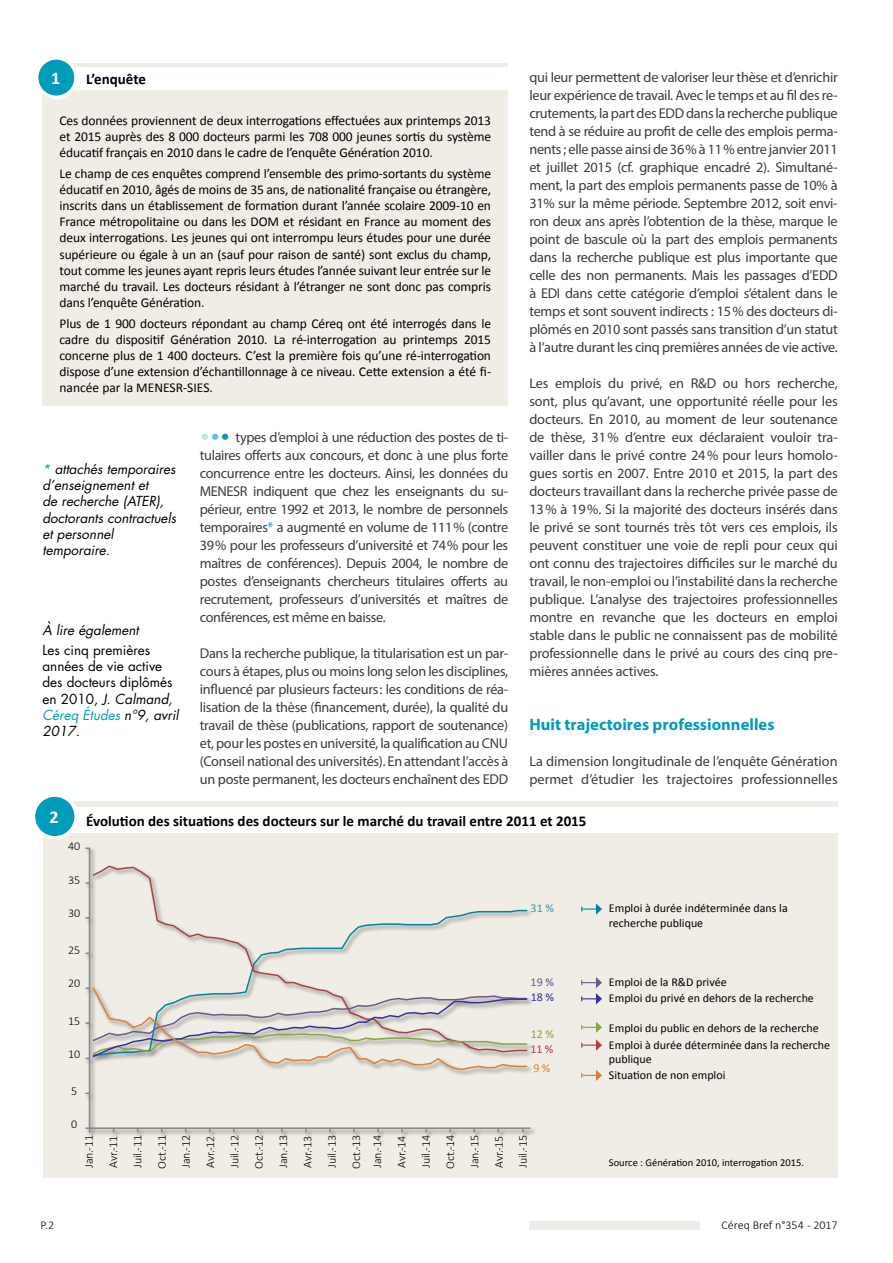
<style>
.page{position:relative;width:893px;height:1263px;background:#fff}
.page>*{position:absolute;margin:0;border:0;box-sizing:border-box;transform-origin:0 0}
.t1{font:700 18px "Calibri";color:#fff}
.t2{font:700 16.5px "Myriad Pro";color:#009cb9}
.t3{font:300 16.5px "Futura";color:#bee3ec}
.t4{font:700 15px "Calibri";color:#000}
.t5{font:14.25px/18px "Myriad Pro";letter-spacing:-.02em;color:#3c3c3b;text-align:justify}
.t6{font:14.25px/18px "Myriad Pro";color:#3c3c3b}
.t7{font:13.5px/16.2px "Calibri";letter-spacing:-.01em;color:#000;text-align:justify}
.t8{font:italic 13.5px/16.2px "Futura";color:#000}
.t9{font:13.5px/16.2px "Futura";color:#000}
.t10{font:12px/16.5px "Calibri";color:#000}
.t11{font:300 12px/24.3px "Calibri";letter-spacing:-.01em;color:#000;text-align:justify}
.t12{font:12px "Calibri";color:#a94340}
.t13{font:12px "Calibri";color:#88a54a}
.t14{font:12px "Calibri";color:#6f568f}
.t15{font:12px "Calibri";color:#339}
.t16{font:12px "Calibri";color:#3b96af}
.t17{font:12px "Calibri";color:#da8139}
.t18{font:10.5px "Calibri";color:#000}
.s1{color:#009cb9}
.s2{font-style:italic}
.s3{font-style:italic;color:#009cb9}
.s4{color:#00a5c1}
.s5{color:#61c3d7}
</style>
<div class="page">
<div style="left:529px;top:1221px;width:170px;height:8px;background:#f0ede6"></div>
<div style="left:43px;top:63px;width:465px;height:343px;background:#f0ede6"></div>
<div style="left:47px;top:67px;width:461px;height:23px;background:#fff"></div>
<div style="left:37px;top:58px;width:39px;height:39px;background:#009cb9;border-radius:50%"></div>
<div style="left:35px;top:56px;width:43px;height:43px;border:3px solid #fff;border-radius:50%"></div>
<div style="left:43px;top:802px;width:794px;height:376px;background:#f0ede6"></div>
<div style="left:49px;top:807px;width:794px;height:25px;background:#fff"></div>
<div style="left:34px;top:795px;width:42px;height:43px;background:#009cb9;border-radius:50%"></div>
<div style="left:32px;top:793px;width:46px;height:46px;border:3px solid #fff;border-radius:50%"></div>
<svg style="left:581px;top:903px;width:21px;height:12px"></svg>
<svg style="left:581px;top:977px;width:21px;height:27px"></svg>
<div style="left:85px;top:847px;width:453px;height:292px;background:#000;opacity:.55"></div>
<hr style="left:89px;top:848px;width:1px;height:280px;background:#868686">
<hr style="left:90px;top:1127px;width:440px;height:2px;background:#868686">
<svg style="left:85px;top:1127px;width:5px;height:5px"></svg>
<svg style="left:91px;top:864px;width:437px;height:122px"></svg>
<svg style="left:85px;top:986px;width:443px;height:85px"></svg>
<svg style="left:581px;top:1022px;width:21px;height:11px"></svg>
<svg style="left:581px;top:1039px;width:21px;height:12px"></svg>
<svg style="left:581px;top:1070px;width:21px;height:11px"></svg>
<p class="t1" style="left:51px;top:67px;width:11px">1</p>
<p class="t4" style="left:86px;top:69px;width:61px">L’enquête</p>
<p class="t7" style="left:60px;top:112px;width:433px">Ces données proviennent de deux interrogations effectuées aux printemps 2013 et 2015 auprès des 8 000 docteurs parmi les 708 000 jeunes sortis du système éducatif français en 2010 dans le cadre de l’enquête Génération 2010.</p>
<p class="t7" style="left:60px;top:165px;width:433px">Le champ de ces enquêtes comprend l’ensemble des primo-sortants du système éducatif en 2010, âgés de moins de 35 ans, de nationalité française ou étrangère, inscrits dans un établissement de formation durant l’année scolaire 2009-10 en France métropolitaine ou dans les DOM et résidant en France au moment des deux interrogations. Les jeunes qui ont interrompu leurs études pour une durée supérieure ou égale à un an (sauf pour raison de santé) sont exclus du champ, tout comme les jeunes ayant repris leurs études l’année suivant leur entrée sur le marché du travail. Les docteurs résidant à l’étranger ne sont donc pas compris dans l’enquête Génération.</p>
<p class="t7" style="left:60px;top:315px;width:433px">Plus de 1 900 docteurs répondant au champ Céreq ont été interrogés dans le cadre du dispositif Génération 2010. La ré-interrogation au printemps 2015 concerne plus de 1 400 docteurs. C’est la première fois qu’une ré-interrogation dispose d’une extension d’échantillonnage à ce niveau. Cette extension a été fi&shy;nancée par la MENESR-SIES.</p>
<p class="t8" style="left:43px;top:461px;width:135px"><span class="s1">*</span> attachés temporaires d’enseignement et<br>de recherche (ATER), doctorants contractuels et personnel temporaire.</p>
<p class="t8" style="left:43px;top:621px;width:98px">À lire également</p>
<p class="t9" style="left:43px;top:642px;width:138px">Les cinq premières années de vie active des docteurs diplômés en 2010<span class="s2">, J. Calmand,<br></span><span class="s3">Céreq Études</span> <span class="s2">n°9, avril<br>2017.</span></p>
<p class="t5" style="left:200px;top:428px;width:310px;text-indent:36px">types d’emploi à une réduction des postes de ti&shy;tulaires offerts aux concours, et donc à une plus forte concurrence entre les docteurs. Ainsi, les données du MENESR indiquent que chez les enseignants du su&shy;périeur, entre 1992 et 2013, le nombre de personnels temporaires<span class="s4">*</span> a augmenté en volume de 111% (contre 39% pour les professeurs d’université et 74% pour les maîtres de conférences). Depuis 2004, le nombre de postes d’enseignants chercheurs titulaires offerts au recrutement, professeurs d’universités et maîtres de conférences, est même en baisse.</p>
<p class="t5" style="left:200px;top:644px;width:310px">Dans la recherche publique, la titularisation est un par&shy;cours à étapes, plus ou moins long selon les disciplines, influencé par plusieurs facteurs: les conditions de réa&shy;lisation de la thèse (financement, durée), la qualité du travail de thèse (publications, rapport de soutenance) et, pour les postes en université, la qualification au CNU (Conseil national des universités). En attendant l’accès à un poste permanent, les docteurs enchaînent des EDD</p>
<p class="t3" style="left:200px;top:427px;width:32px">•<span class="s5">•</span><span class="s1">•</span></p>
<p class="t5" style="left:529px;top:68px;width:310px">qui leur permettent de valoriser leur thèse et d’enrichir leur expérience de travail. Avec le temps et au fil des re&shy;crutements, la part des EDD dans la recherche publique tend à se réduire au profit de celle des emplois perma&shy;nents ; elle passe ainsi de 36% à 11% entre janvier 2011 et juillet 2015 (cf. graphique encadré 2). Simultané&shy;ment, la part des emplois permanents passe de 10% à 31% sur la même période. Septembre 2012, soit envi&shy;ron deux ans après l’obtention de la thèse, marque le point de bascule où la part des emplois permanents dans la recherche publique est plus importante que celle des non permanents. Mais les passages d’EDD à EDI dans cette catégorie d’emploi s’étalent dans le temps et sont souvent indirects : 15% des docteurs di&shy;plômés en 2010 sont passés sans transition d’un statut à l’autre durant les cinq premières années de vie active.</p>
<p class="t5" style="left:529px;top:374px;width:310px">Les emplois du privé, en R&amp;D ou hors recherche, sont, plus qu’avant, une opportunité réelle pour les docteurs. En 2010, au moment de leur soutenance de thèse, 31% d’entre eux déclaraient vouloir tra&shy;vailler dans le privé contre 24% pour leurs homolo&shy;gues sortis en 2007. Entre 2010 et 2015, la part des docteurs travaillant dans la recherche privée passe de 13% à 19%. Si la majorité des docteurs insérés dans le privé se sont tournés très tôt vers ces emplois, ils peuvent constituer une voie de repli pour ceux qui ont connu des trajectoires difficiles sur le marché du travail, le non-emploi ou l’instabilité dans la recherche publique. L’analyse des trajectoires professionnelles montre en revanche que les docteurs en emploi stable dans le public ne connaissent pas de mobilité professionnelle dans le privé au cours des cinq pre&shy;mières années actives.</p>
<p class="t2" style="left:529px;top:713px;width:247px">Huit trajectoires professionnelles</p>
<p class="t6" style="left:529px;top:752px;width:310px">La dimension longitudinale de l’enquête Génération permet d’étudier les trajectoires professionnelles</p>
<p class="t1" style="left:49px;top:806px;width:11px">2</p>
<p class="t4" style="left:86px;top:811px;width:502px">Évolution des situations des docteurs sur le marché du travail entre 2011 et 2015</p>
<p class="t11" style="left:68px;top:833px;width:14px">40</p>
<p class="t11" style="left:68px;top:868px;width:14px">35</p>
<p class="t11" style="left:68px;top:901px;width:14px">30</p>
<p class="t11" style="left:68px;top:938px;width:14px">25</p>
<p class="t11" style="left:68px;top:971px;width:14px">20</p>
<p class="t11" style="left:68px;top:1008px;width:14px">15</p>
<p class="t11" style="left:68px;top:1041px;width:14px">10</p>
<p class="t11" style="left:71px;top:1078px;width:8px">5</p>
<p class="t11" style="left:71px;top:1111px;width:8px">0</p>
<p class="t16" style="left:531px;top:901px;width:25px">31 %</p>
<p class="t14" style="left:531px;top:974px;width:25px">19 %</p>
<p class="t15" style="left:531px;top:989px;width:25px">18 %</p>
<p class="t13" style="left:531px;top:1026px;width:25px">12 %</p>
<p class="t12" style="left:530px;top:1041px;width:25px">11 %</p>
<p class="t17" style="left:533px;top:1060px;width:19px">9 %</p>
<p class="t11" style="left:77px;top:1169px;width:36px;rotate:-90deg">Jan.-11<br>Avr.-11<br>Juil.-11<br>Oct.-11<br>Jan.-12<br>Avr.-12<br>Juil.-12<br>Oct.-12<br>Jan.-13<br>Avr.-13<br>Juil.-13<br>Oct.-13</p>
<p class="t11" style="left:365px;top:1169px;width:36px;rotate:-90deg">Jan.-14<br>Avr.-14<br>Juil.-14<br>Oct.-14<br>Jan.-15<br>Avr.-15<br>Juil.-15</p>
<p class="t10" style="left:609px;top:901px;width:180px;line-height:14.4px">Emploi à durée indéterminée dans la recherche publique</p>
<p class="t10" style="left:609px;top:974px;width:207px">Emploi de la R&amp;D privée<br>Emploi du privé en dehors de la recherche</p>
<p class="t10" style="left:609px;top:1019px;width:223px;line-height:17.7px">Emploi du public en dehors de la recherche<br>Emploi à durée déterminée dans la recherche</p>
<p class="t10" style="left:609px;top:1051px;width:118px">publique<br>Situation de non emploi</p>
<p class="t18" style="left:609px;top:1156px;width:197px">Source : Génération 2010, interrogation 2015.</p>
<p class="t11" style="left:41px;top:1212px;width:15px">P.2</p>
<p class="t11" style="left:721px;top:1212px;width:118px">Céreq Bref n°354 - 2017</p>
</div>
